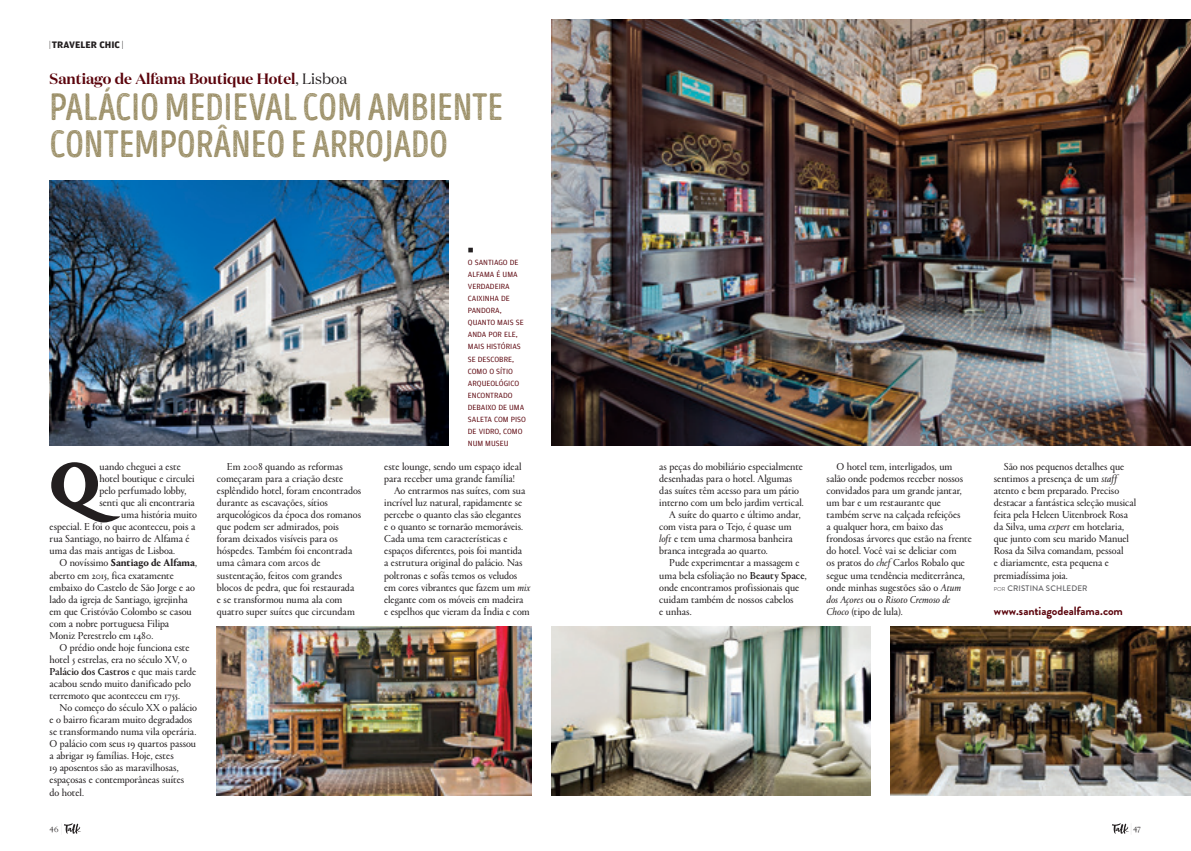
<style>
.page{position:relative;width:1191px;height:851px;background:#fff}
.page>*{position:absolute;margin:0;border:0;box-sizing:border-box;transform-origin:0 0}
.t1{font:800 65.1px "Portrait";color:#231f20}
.t2{font:38px/36.1px "Intro Head B H2 Base";letter-spacing:.01em;color:#988b62}
.t3{font:600 15px "Domaine Disp";color:#5b040c}
.t4{font:700 12px "Brandon Grotesque";letter-spacing:-.005em;color:#5b040c}
.t5{font:10.5px/12px "Portrait";letter-spacing:-.005em;color:#231f20}
.t6{font:500 10.5px "Portrait";letter-spacing:-.005em;color:#231f20}
.t7{font:700 10.5px "Portrait";color:#231f20}
.t8{font:700 10px "Amplitude";letter-spacing:.005em;color:#231f20}
.t9{font:8px/12px "Amplitude";color:#5b040c}
.t10{font:500 8px "Brandon Grotesque";letter-spacing:.02em;color:#616164}
.t11{font:8px "Goudy Wtc TOT";color:#231f20}
.t12{font:8px "Wingdings";color:#231f20}
.s1{font-weight:400}
.s2{font-weight:400;color:#231f20}
.s3{font-style:italic}
.s4{font-weight:500}
.s5{font-weight:300;font-size:5.6px;color:#231f20}
.s6{font-family:"Modern";font-size:14px}
</style>
<div class="page">
<img style="left:50px;top:181px;width:398px;height:265px">
<img style="left:217px;top:626px;width:314px;height:169px">
<img style="left:551px;top:626px;width:319px;height:169px">
<img style="left:890px;top:626px;width:300px;height:169px">
<img style="left:551px;top:20px;width:639px;height:426px">
<svg style="left:1112px;top:823px;width:17px;height:10px"></svg>
<svg style="left:64px;top:823px;width:17px;height:10px"></svg>
<p class="t8" style="left:50px;top:39px;width:75px"><span class="s1">|</span> TRAVELER CHIC <span class="s1">|</span></p>
<h3 class="t3" style="left:50px;top:69px;width:299px">Santiago de Alfama Boutique Hotel<span class="s2">, Lisboa</span></h3>
<h2 class="t2" style="left:50px;top:90px;width:455px">PALÁCIO MEDIEVAL COM AMBIENTE<br>CONTEMPORÂNEO E ARROJADO</h2>
<h1 class="t1" style="left:50px;top:438px;width:51px">Q</h1>
<p class="t5" style="left:99px;top:460px;width:83px">uando cheguei a este</p>
<p class="t5" style="left:99px;top:472px;width:97px">hotel boutique e circulei</p>
<p class="t5" style="left:99px;top:484px;width:88px">pelo perfumado lobby,</p>
<p class="t5" style="left:99px;top:496px;width:97px">senti que ali encontraria</p>
<p class="t5" style="left:121px;top:508px;width:77px">uma história muito</p>
<p class="t5" style="left:50px;top:520px;width:147px">especial. E foi o que aconteceu, pois a</p>
<p class="t5" style="left:50px;top:532px;width:141px">rua Santiago, no bairro de Alfama é</p>
<p class="t5" style="left:50px;top:544px;width:127px">uma das mais antigas de Lisboa.</p>
<p class="t7" style="left:60px;top:555px;width:139px"><span class="s1">O novíssimo</span> Santiago de Alfama<span class="s1">,</span></p>
<p class="t5" style="left:50px;top:568px;width:126px">aberto em 2015, fica exatamente</p>
<p class="t5" style="left:50px;top:581px;width:147px">embaixo do Castelo de São Jorge e ao</p>
<p class="t5" style="left:50px;top:593px;width:140px">lado da igreja de Santiago, igrejinha</p>
<p class="t5" style="left:50px;top:605px;width:144px">em que Cristóvão Colombo se casou</p>
<p class="t5" style="left:50px;top:617px;width:121px">com a nobre portuguesa Filipa</p>
<p class="t5" style="left:50px;top:629px;width:105px">Moniz Perestrelo em 1480.</p>
<p class="t5" style="left:60px;top:641px;width:132px">O prédio onde hoje funciona este</p>
<p class="t5" style="left:50px;top:653px;width:139px">hotel 5 estrelas, era no século XV, o</p>
<p class="t6" style="left:50px;top:664px;width:148px">Palácio dos Castros <span class="s1">e que mais tarde</span></p>
<p class="t5" style="left:50px;top:677px;width:143px">acabou sendo muito danificado pelo</p>
<p class="t5" style="left:50px;top:689px;width:132px">terremoto que aconteceu em 1755.</p>
<p class="t5" style="left:60px;top:701px;width:139px">No começo do século XX o palácio</p>
<p class="t5" style="left:50px;top:713px;width:144px">e o bairro ficaram muito degradados</p>
<p class="t5" style="left:50px;top:725px;width:148px">se transformando numa vila operária.</p>
<p class="t5" style="left:50px;top:737px;width:148px">O palácio com seus 19 quartos passou</p>
<p class="t5" style="left:50px;top:749px;width:126px">a abrigar 19 famílias. Hoje, estes</p>
<p class="t5" style="left:50px;top:761px;width:130px">19 aposentos são as maravilhosas,</p>
<p class="t5" style="left:50px;top:773px;width:136px">espaçosas e contemporâneas suítes</p>
<p class="t5" style="left:50px;top:785px;width:36px">do hotel.</p>
<p class="t12" style="left:468px;top:246px;width:7px">■</p>
<p class="t9" style="left:468px;top:256px;width:60px">O SANTIAGO DE<br>ALFAMA É UMA<br>VERDADEIRA<br>CAIXINHA DE<br>PANDORA,<br>QUANTO MAIS SE<br>ANDA POR ELE,<br>MAIS HISTÓRIAS<br>SE DESCOBRE,<br>COMO O SÍTIO<br>ARQUEOLÓGICO<br>ENCONTRADO<br>DEBAIXO DE UMA<br>SALETA COM PISO<br>DE VIDRO, COMO<br>NUM MUSEU</p>
<p class="t5" style="left:217px;top:460px;width:146px;text-indent:10px">Em 2008 quando as reformas começaram para a criação deste esplêndido hotel, foram encontrados durante as escavações, sítios arqueológicos da época dos romanos que podem ser admirados, pois foram deixados visíveis para os hóspedes. Também foi encontrada uma câmara com arcos de sustentação, feitos com grandes blocos de pedra, que foi restaurada<br>e se transformou numa ala com quatro super suítes que circundam</p>
<p class="t5" style="left:384px;top:460px;width:139px">este lounge, sendo um espaço ideal</p>
<p class="t5" style="left:384px;top:472px;width:132px">para receber uma grande família!</p>
<p class="t5" style="left:394px;top:484px;width:133px">Ao entrarmos nas suítes, com sua</p>
<p class="t5" style="left:384px;top:496px;width:139px">incrível luz natural, rapidamente se</p>
<p class="t5" style="left:384px;top:508px;width:139px">percebe o quanto elas são elegantes</p>
<p class="t5" style="left:384px;top:520px;width:140px">e o quanto se tornarão memoráveis.</p>
<p class="t5" style="left:384px;top:532px;width:125px">Cada uma tem características e</p>
<p class="t5" style="left:384px;top:544px;width:139px">espaços diferentes, pois foi mantida</p>
<p class="t5" style="left:384px;top:556px;width:140px">a estrutura original do palácio. Nas</p>
<p class="t5" style="left:384px;top:568px;width:135px">poltronas e sofás temos os veludos</p>
<p class="t5" style="left:384px;top:581px;width:148px">em cores vibrantes que fazem um <span class="s3">mix</span></p>
<p class="t5" style="left:384px;top:593px;width:141px">elegante com os móveis em madeira</p>
<p class="t5" style="left:384px;top:605px;width:147px">e espelhos que vieram da Índia e com</p>
<p class="t5" style="left:659px;top:460px;width:145px">as peças do mobiliário especialmente</p>
<p class="t5" style="left:659px;top:472px;width:135px">desenhadas para o hotel. Algumas</p>
<p class="t5" style="left:659px;top:484px;width:141px">das suítes têm acesso para um pátio</p>
<p class="t5" style="left:659px;top:496px;width:146px">interno com um belo jardim vertical.</p>
<p class="t5" style="left:669px;top:508px;width:133px">A suíte do quarto e último andar,</p>
<p class="t5" style="left:659px;top:520px;width:134px">com vista para o Tejo, é quase um</p>
<p class="t5" style="left:659px;top:532px;width:135px"><span class="s3">loft</span> e tem uma charmosa banheira</p>
<p class="t5" style="left:659px;top:544px;width:110px">branca integrada ao quarto.</p>
<p class="t5" style="left:669px;top:556px;width:132px">Pude experimentar a massagem e</p>
<p class="t5" style="left:659px;top:568px;width:149px">uma bela esfoliação no <span class="s4">Beauty Space</span>,</p>
<p class="t5" style="left:659px;top:581px;width:141px">onde encontramos profissionais que</p>
<p class="t5" style="left:659px;top:593px;width:136px">cuidam também de nossos cabelos</p>
<p class="t5" style="left:659px;top:605px;width:34px">e unhas.</p>
<p class="t5" style="left:826px;top:460px;width:147px;text-indent:10px">O hotel tem, interligados, um salão onde podemos receber nossos convidados para um grande jantar, um bar e um restaurante que também serve na calçada refeições<br>a qualquer hora, em baixo das frondosas árvores que estão na frente do hotel. Você vai se deliciar com<br>os pratos do <span class="s3">chef</span> Carlos Robalo que segue uma tendência mediterrânea, onde minhas sugestões são o <span class="s3">Atum dos Açores</span> ou o <span class="s3">Risoto Cremoso de<br>Choco</span> (tipo de lula).</p>
<p class="t5" style="left:994px;top:460px;width:144px;text-indent:10px">São nos pequenos detalhes que sentimos a presença de um <span class="s3">staff </span>atento e bem preparado. Preciso destacar a fantástica seleção musical feita pela Heleen Uitenbroek Rosa da Silva, uma <span class="s3">expert</span> em hotelaria, que junto com seu marido Manuel<br>Rosa da Silva comandam, pessoal<br>e diariamente, esta pequena e premiadíssima joia.</p>
<p class="t10" style="left:994px;top:582px;width:95px"><span class="s5">POR</span> CRISTINA SCHLEDER</p>
<p class="t4" style="left:994px;top:602px;width:130px">www.santiagodealfama.com</p>
<p class="t11" style="left:50px;top:824px;width:14px">46 <span class="s6">|</span></p>
<p class="t11" style="left:1131px;top:824px;width:12px"><span class="s6">|</span> 47</p>
</div>
